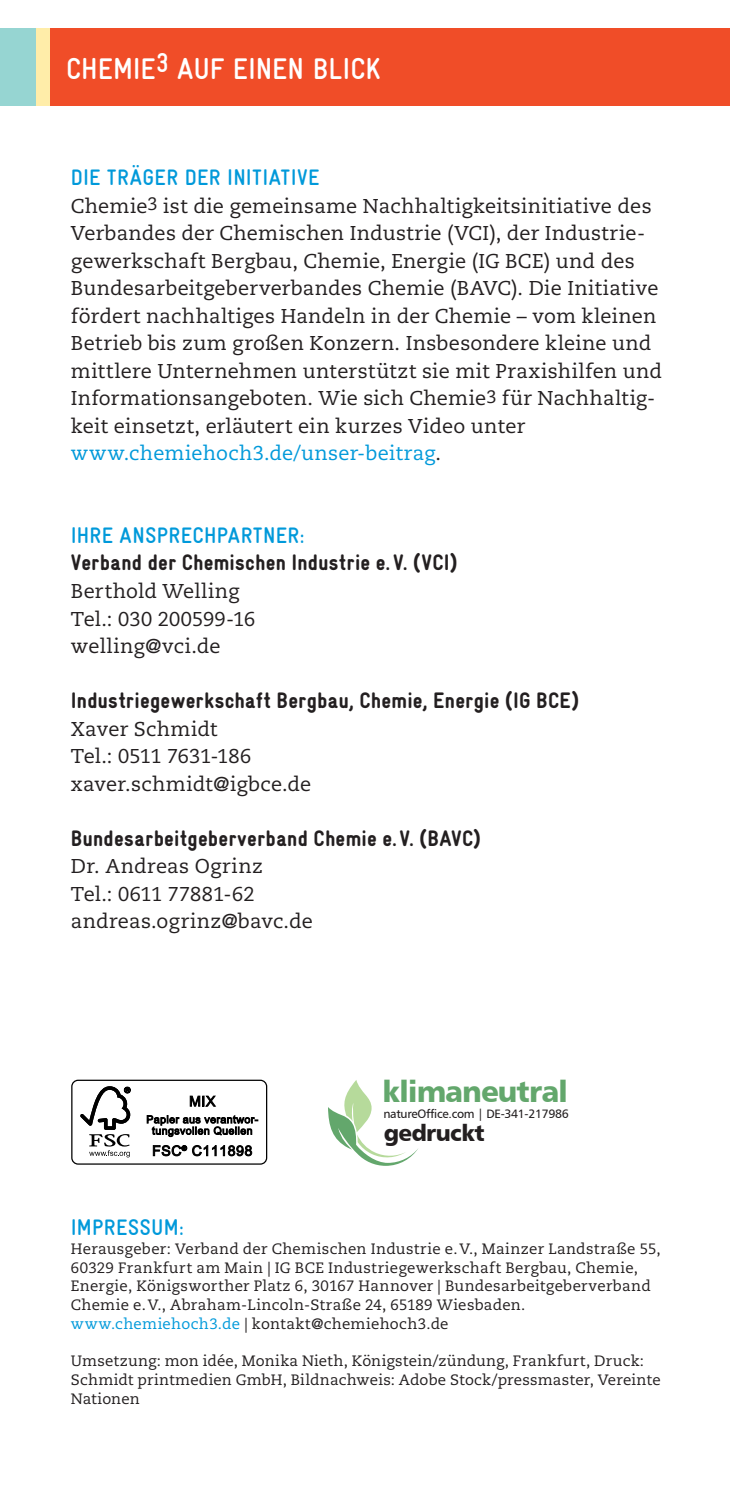
<style>
.page{position:relative;width:730px;height:1489px;background:#fff}
.page>*{position:absolute;margin:0;border:0;box-sizing:border-box;transform-origin:0 0}
.t1{font:700 condensed 30px "Gravur";color:#fff}
.t2{font:29.75px "Humanist 777 BT Black B";letter-spacing:-.03em;color:#63a76c}
.t3{font:23px "Humanist 777 BT Black B";letter-spacing:-.03em;color:#231f20}
.t4{font:22.5px "Gravur Condensed Black CE";letter-spacing:.015em;color:#231f20}
.t5{font:700 condensed 22.5px "Gravur";letter-spacing:.02em;color:#0099da}
.t6{font:20px/27.5px "Caecilia LT Std";letter-spacing:.01em;color:#231f20}
.t7{font:15px/18.8px "Caecilia LT Std";letter-spacing:.02em;color:#231f20}
.t8{font:12.25px "Humanist 777 BT Roman B";letter-spacing:-.03em;color:#231f20}
.s1{font-size:18px}
.s2{color:#0099da}
</style>
<div class="page">
<div style="left:0;top:28px;width:730px;height:78px;background:#f04d28"></div>
<div style="left:35px;top:28px;width:15px;height:78px;background:#ffeda9"></div>
<div style="left:0;top:28px;width:35px;height:78px;background:#96d5d2"></div>
<svg style="left:328px;top:1080px;width:90px;height:85px"></svg>
<div style="left:71px;top:1079px;width:196px;height:85px;border:1px solid #000;border-radius:6px"></div>
<svg style="left:80px;top:1086px;width:51px;height:71px"></svg>
<svg style="left:190px;top:1095px;width:26px;height:12px"></svg>
<svg style="left:147px;top:1115px;width:111px;height:21px"></svg>
<svg style="left:153px;top:1145px;width:99px;height:11px"></svg>
<h1 class="t1" style="left:66px;top:52px;width:316px">CHEMIE<sup>3</sup> AUF EINEN BLICK</h1>
<p class="t5" style="left:71px;top:165px;width:250px">DIE TRÄGER DER INITIATIVE</p>
<p class="t6" style="left:71px;top:192px;width:593px">Chemie<span class="s1">3</span> ist die gemeinsame Nachhaltigkeitsinitiative des Verbandes der Chemischen Industrie (VCI), der Industrie&shy;gewerkschaft Bergbau, Chemie, Energie (IG BCE) und des Bundesarbeitgeberverbandes Chemie (BAVC). Die Initiative fördert nachhaltiges Handeln in der Chemie – vom kleinen Betrieb bis zum großen Konzern. Insbesondere kleine und mittlere Unternehmen unterstützt sie mit Praxishilfen und Informationsangeboten. Wie sich Chemie<span class="s1">3</span> für Nachhaltig&shy;keit einsetzt, erläutert ein kurzes Video unter <span class="s2">www.chemiehoch3.de/unser-beitrag</span>.</p>
<p class="t5" style="left:71px;top:523px;width:235px">IHRE ANSPRECHPARTNER:</p>
<p class="t4" style="left:71px;top:550px;width:388px">Verband der Chemischen Industrie e.V. (VCI)</p>
<p class="t6" style="left:71px;top:577px;width:186px">Berthold Welling<br>Tel.: 030 200599-16 welling@vci.de</p>
<p class="t4" style="left:71px;top:687px;width:510px">Industriegewerkschaft Bergbau, Chemie, Energie (IG BCE)</p>
<p class="t6" style="left:71px;top:715px;width:242px">Xaver Schmidt<br>Tel.: 0511 7631-186 xaver.schmidt@igbce.de</p>
<p class="t4" style="left:71px;top:825px;width:412px">Bundesarbeitgeberverband Chemie e.V. (BAVC)</p>
<p class="t6" style="left:71px;top:852px;width:244px">Dr. Andreas Ogrinz<br>Tel.: 0611 77881-62 andreas.ogrinz@bavc.de</p>
<h2 class="t2" style="left:382px;top:1072px;width:187px">klimaneutral</h2>
<p class="t8" style="left:383px;top:1106px;width:187px">natureOffice.com | DE-341-217986</p>
<p class="t3" style="left:384px;top:1118px;width:102px">gedruckt</p>
<p class="t5" style="left:71px;top:1214px;width:114px">IMPRESSUM:</p>
<p class="t7" style="left:71px;top:1239px;width:591px">Herausgeber: Verband der Chemischen Industrie e.V., Mainzer Landstraße 55, 60329 Frankfurt am Main | IG BCE Industriegewerkschaft Bergbau, Chemie, Energie, Königsworther Platz 6, 30167 Hannover | Bundesarbeitgeberverband Chemie e.V., Abraham-Lincoln-Straße 24, 65189 Wiesbaden. <span class="s2">www.chemiehoch3.de</span> | kontakt@chemiehoch3.de</p>
<p class="t7" style="left:71px;top:1351px;width:591px">Umsetzung: mon idée, Monika Nieth, Königstein/zündung, Frankfurt, Druck:<br>Schmidt printmedien GmbH, Bildnachweis: Adobe Stock/pressmaster, Vereinte<br>Nationen</p>
</div>
